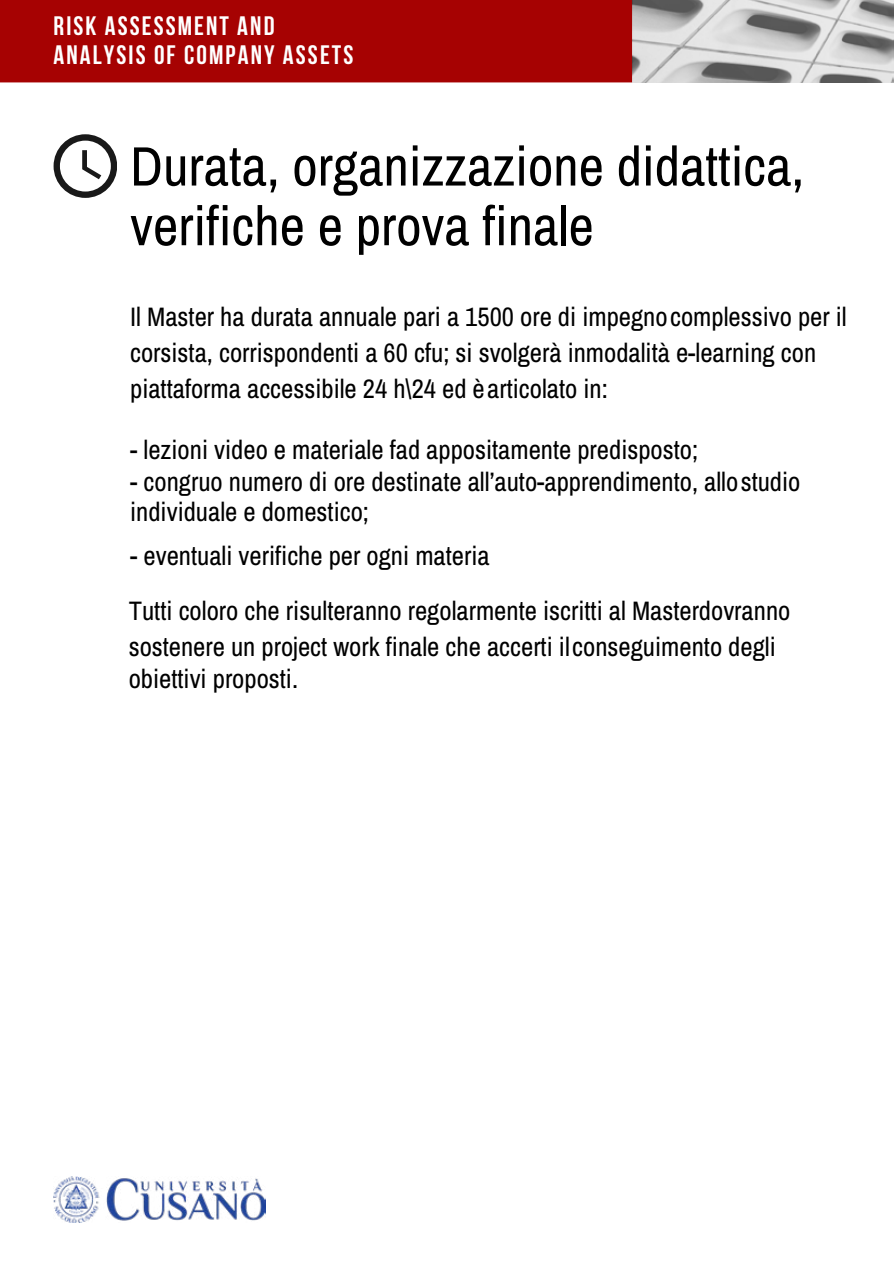
<style>
.page{position:relative;width:894px;height:1264px;background:#fff}
.page>*{position:absolute;margin:0;border:0;box-sizing:border-box;transform-origin:0 0}
.t1{font:55.5px/59.7px "Archivo Narrow";color:#000}
.t2{font:26.7px/36.2px "Archivo Narrow";color:#000}
.t3{font:700 26.55px/28.2px "Bebas Neue";letter-spacing:.08em;color:#fff}
</style>
<div class="page">
<svg style="left:54px;top:134px;width:63px;height:63px"></svg>
<div style="left:0;top:0;width:632px;height:82px;background:#a60202"></div>
<img style="left:632px;top:0;width:261px;height:82px">
<img style="left:53px;top:1176px;width:212px;height:46px">
<p class="t3" style="left:54px;top:12px;width:301px">RISK ASSESSMENT AND<br>ANALYSIS OF COMPANY ASSETS</p>
<h1 class="t1" style="left:130px;top:135px;width:675px">Durata, organizzazione didattica, verifiche e prova finale</h1>
<p class="t2" style="left:130px;top:297px;width:718px">Il Master ha durata annuale pari a 1500 ore di impegnocomplessivo per il corsista, corrispondenti a 60 cfu; si svolgerà inmodalità e-learning con piattaforma accessibile 24 h\24 ed èarticolato in:</p>
<p class="t2" style="left:130px;top:431px;width:569px">- lezioni video e materiale fad appositamente predisposto;</p>
<p class="t2" style="left:130px;top:466px;width:671px;line-height:30.2px">- congruo numero di ore destinate all’auto-apprendimento, allostudio individuale e domestico;</p>
<p class="t2" style="left:129px;top:528px;width:663px;line-height:54.4px">- eventuali verifiche per ogni materia<br>Tutti coloro che risulteranno regolarmente iscritti al Masterdovranno</p>
<p class="t2" style="left:129px;top:629px;width:648px;line-height:32.8px">sostenere un project work finale che accerti ilconseguimento degli obiettivi proposti.</p>
</div>
